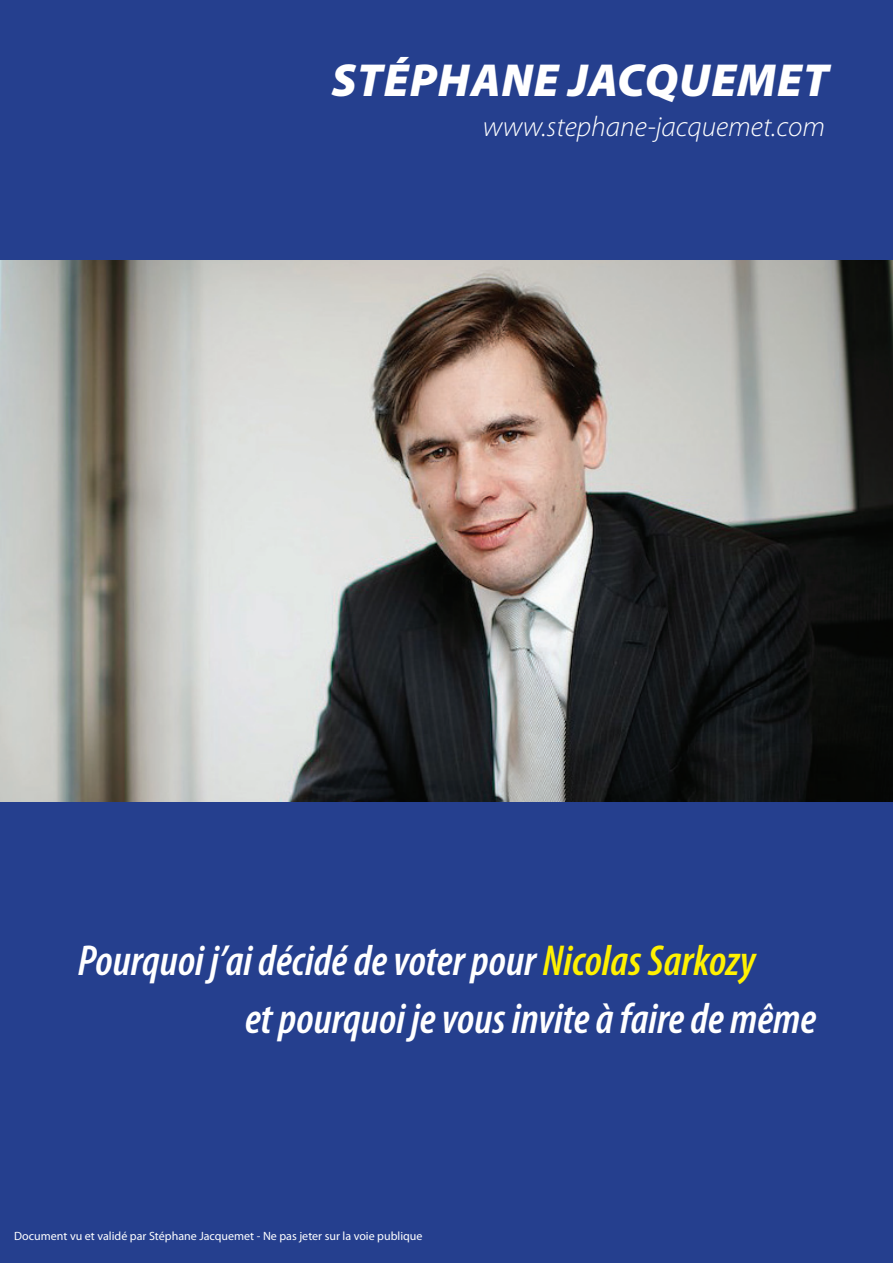
<style>
.page{position:relative;width:893px;height:1263px;background:#253f8e}
.page>*{position:absolute;margin:0;border:0;box-sizing:border-box;transform-origin:0 0}
.t1{font:italic 900 46.5px "Myriad Pro";letter-spacing:.02em;color:#fff}
.t2{font:italic 600 condensed 43.5px "Myriad Pro";color:#fff}
.t3{font:italic 300 28.5px "Myriad Pro";color:#fff}
.t4{font:12px "Myriad Pro";color:#fff}
.s1{color:#fff101}
</style>
<div class="page">
<img style="left:0;top:260px;width:893px;height:541px">
<p class="t1" style="left:332px;top:55px;width:498px">STÉPHANE JACQUEMET</p>
<p class="t3" style="left:483px;top:112px;width:344px">www.stephane-jacquemet.com</p>
<p class="t2" style="left:78px;top:938px;width:679px">Pourquoi j’ai décidé de voter pour <span class="s1">Nicolas Sarkozy</span></p>
<p class="t2" style="left:245px;top:995px;width:573px">et pourquoi je vous invite à faire de même</p>
<p class="t4" style="left:14px;top:1229px;width:410px">Document vu et validé par Stéphane Jacquemet - Ne pas jeter sur la voie publique</p>
</div>
